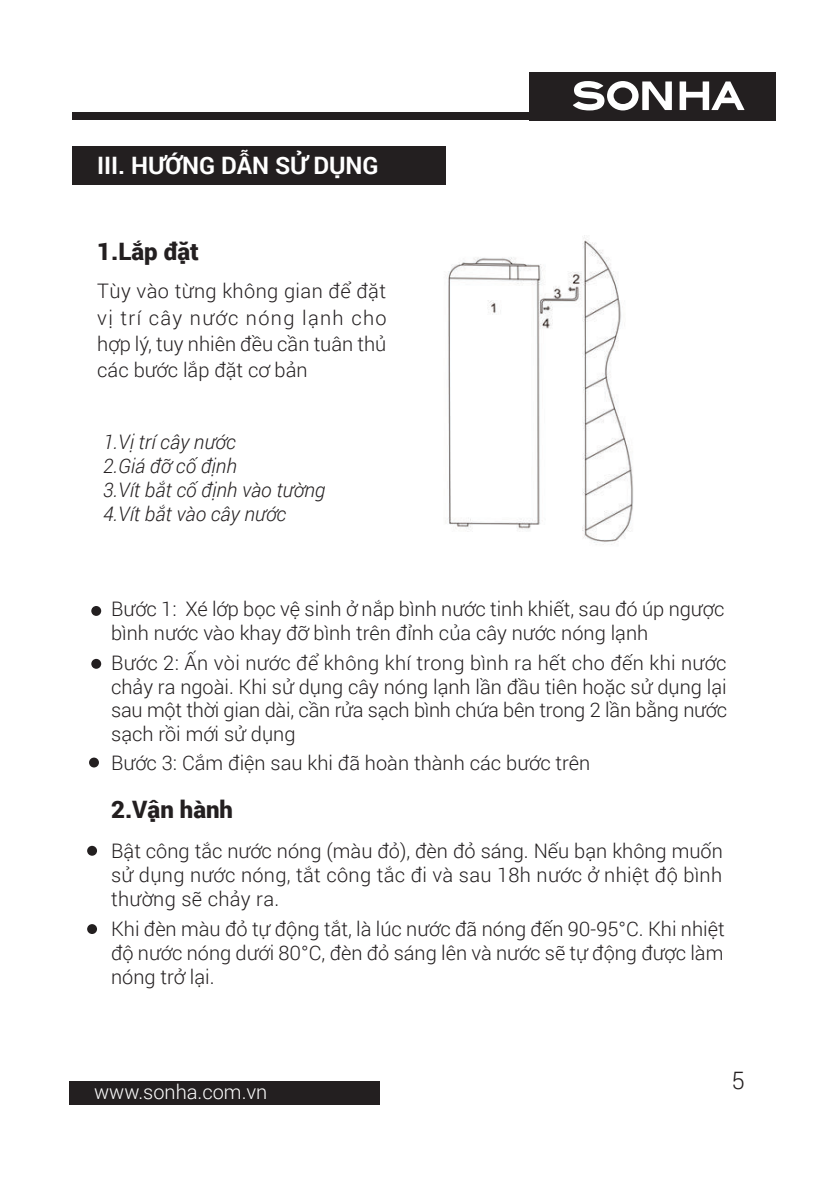
<style>
.page{position:relative;width:840px;height:1191px;background:#fff}
.page>*{position:absolute;margin:0;border:0;box-sizing:border-box;transform-origin:0 0}
.t1{font:700 24px "Roboto";color:#fff}
.t2{font:900 24px "Roboto";color:#231f20}
.t3{font:300 24px "Roboto";color:#231f20}
.t4{font:300 20px/24px "Roboto";color:#231f20;text-align:justify}
.t5{font:italic 300 20px/24px "Roboto";color:#231f20}
.t6{font:300 20px "Roboto";color:#fff}
</style>
<div class="page">
<div style="left:69px;top:1081px;width:310px;height:23px;background:#231f20"></div>
<div style="left:528px;top:72px;width:247px;height:48px;background:#231f20"></div>
<div style="left:72px;top:112px;width:456px;height:8px;background:#231f20"></div>
<div style="left:72px;top:146px;width:373px;height:39px;background:#231f20"></div>
<div style="left:91px;top:606px;width:10px;height:10px;background:#231f20;border-radius:50%"></div>
<div style="left:89px;top:757px;width:10px;height:10px;background:#231f20;border-radius:50%"></div>
<div style="left:87px;top:846px;width:10px;height:9px;background:#231f20;border-radius:50%"></div>
<div style="left:87px;top:924px;width:10px;height:10px;background:#231f20;border-radius:50%"></div>
<div style="left:91px;top:659px;width:10px;height:10px;background:#231f20;border-radius:50%"></div>
<img style="left:448px;top:235px;width:185px;height:310px">
<svg style="left:679px;top:81px;width:65px;height:29px"></svg>
<svg style="left:573px;top:81px;width:98px;height:29px"></svg>
<p class="t1" style="left:97px;top:148px;width:283px">III. HƯỚNG DẪN SỬ DỤNG</p>
<p class="t2" style="left:97px;top:235px;width:103px">1.Lắp đặt</p>
<p class="t4" style="left:97px;top:277px;width:291px;line-height:26.2px">Tùy vào từng không gian để đặt vị trí cây nước nóng lạnh cho hợp lý, tuy nhiên đều cần tuân thủ các bước lắp đặt cơ bản</p>
<p class="t5" style="left:103px;top:429px;width:223px">1.Vị trí cây nước<br>2.Giá đỡ cố định<br>3.Vít bắt cố định vào tường<br>4.Vít bắt vào cây nước</p>
<p class="t4" style="left:111px;top:596px;width:614px">Bước 1: Xé lớp bọc vệ sinh ở nắp bình nước tinh khiết, sau đó úp ngược bình nước vào khay đỡ bình trên đỉnh của cây nước nóng lạnh</p>
<p class="t4" style="left:111px;top:650px;width:616px">Bước 2: Ấn vòi nước để không khí trong bình ra hết cho đến khi nước</p>
<p class="t4" style="left:111px;top:698px;width:617px;line-height:23.2px">sau một thời gian dài, cần rửa sạch bình chứa bên trong 2 lần bằng nước sạch rồi mới sử dụng</p>
<p class="t4" style="left:111px;top:674px;width:616px">chảy ra ngoài. Khi sử dụng cây nóng lạnh lần đầu tiên hoặc sử dụng lại</p>
<p class="t4" style="left:111px;top:750px;width:480px">Bước 3: Cắm điện sau khi đã hoàn thành các bước trên</p>
<p class="t2" style="left:111px;top:793px;width:123px">2.Vận hành</p>
<p class="t4" style="left:111px;top:837px;width:613px">Bật công tắc nước nóng (màu đỏ), đèn đỏ sáng. Nếu bạn không muốn sử dụng nước nóng, tắt công tắc đi và sau 18h nước ở nhiệt độ bình thường sẽ chảy ra.</p>
<p class="t4" style="left:111px;top:916px;width:614px">Khi đèn màu đỏ tự động tắt, là lúc nước đã nóng đến 90-95°C. Khi nhiệt độ nước nóng dưới 80°C, đèn đỏ sáng lên và nước sẽ tự động được làm nóng trở lại.</p>
<p class="t6" style="left:94px;top:1084px;width:175px">www.sonha.com.vn</p>
<p class="t3" style="left:731px;top:1070px;width:15px">5</p>
</div>
